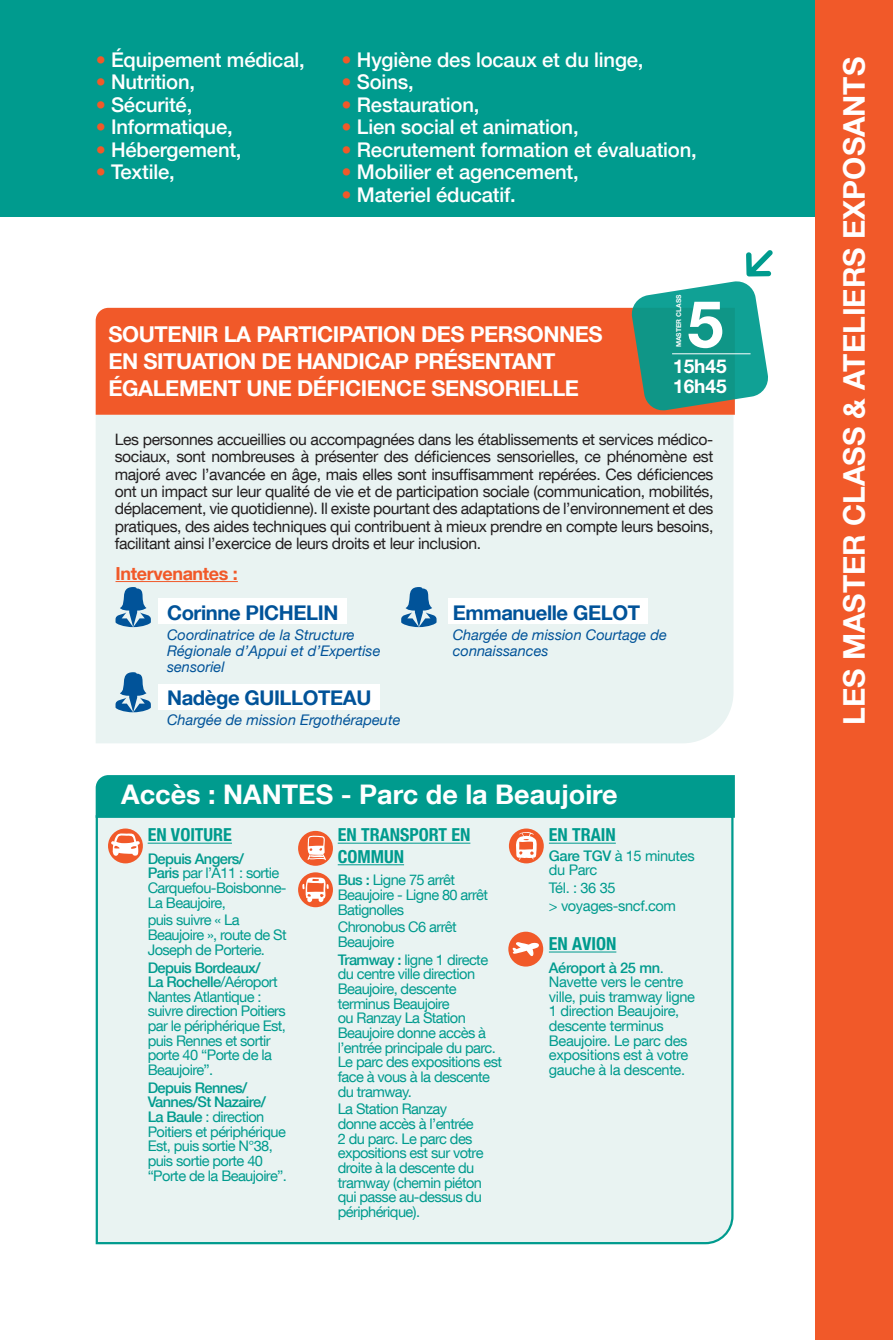
<style>
.page{position:relative;width:893px;height:1340px;background:#fff}
.page>*{position:absolute;margin:0;border:0;box-sizing:border-box;transform-origin:0 0}
.t1{font:700 65.02px "Helvetica Neue LT Std";color:#fff}
.t2{font:700 29.93px "Helvetica Neue LT Com";color:#fff}
.t3{font:700 27px "Helvetica Neue LT Com";color:#fff}
.t4{font:700 21.82px/27px "Helvetica Neue LT Com";letter-spacing:-.02em;color:#fff}
.t5{font:500 20.25px "Helvetica Neue";letter-spacing:-.01em;color:#fff}
.t6{font:700 20.25px "Helvetica Neue LT Com";letter-spacing:-.02em;color:#015399}
.t7{font:700 19.12px/20.7px "Helvetica Neue LT Std";color:#fff}
.t8{font:700 condensed 18px/21.6px "Helvetica Neue LT Std";color:#009b8e}
.t9{font:700 18px "Helvetica Neue LT Com";letter-spacing:-.02em;color:#f15929}
.t10{font:15.75px/17.3px "Helvetica Neue LT Com";letter-spacing:-.025em;color:#231f20;text-align:justify}
.t11{font:14.62px/14.6px "Helvetica Neue LT Com";letter-spacing:-.04em;color:#009b8e}
.t12{font:italic 14.62px/15.8px "Helvetica Neue";color:#015399}
.t13{font:700 6.75px "Helvetica Neue LT Std";color:#fff}
.s1{color:#f15929}
.s2{font-weight:500}
</style>
<div class="page">
<div style="left:0;top:0;width:815px;height:216px;background:#009b8e"></div>
<div style="left:815px;top:0;width:78px;height:1339px;background:#f15929"></div>
<div style="left:96px;top:415px;width:637px;height:328px;background:#e9f3f2"></div>
<div style="left:96px;top:308px;width:639px;height:107px;background:#f15929"></div>
<hr style="left:116px;top:581px;width:122px;height:1px;background:#f15929">
<div style="left:158px;top:598px;width:189px;height:26px;background:#fff"></div>
<div style="left:158px;top:683px;width:221px;height:26px;background:#fff"></div>
<div style="left:448px;top:598px;width:199px;height:26px;background:#fff"></div>
<svg style="left:116px;top:587px;width:35px;height:40px"></svg>
<svg style="left:116px;top:672px;width:35px;height:40px"></svg>
<svg style="left:401px;top:587px;width:36px;height:40px"></svg>
<svg style="left:630px;top:250px;width:143px;height:162px"></svg>
<hr style="left:672px;top:353px;width:78px;height:1px;background:#fff">
<div style="left:95px;top:814px;width:640px;height:431px;background:#e9f3f2"></div>
<div style="left:96px;top:775px;width:639px;height:42px;background:#009b8e"></div>
<hr style="left:148px;top:842px;width:84px;height:1px;background:#009b8e">
<hr style="left:338px;top:842px;width:132px;height:1px;background:#009b8e">
<hr style="left:338px;top:864px;width:66px;height:1px;background:#009b8e">
<hr style="left:549px;top:842px;width:67px;height:1px;background:#009b8e">
<hr style="left:549px;top:951px;width:67px;height:1px;background:#009b8e">
<div style="left:108px;top:828px;width:35px;height:35px;background:#f15929;border-radius:50%"></div>
<svg style="left:111px;top:832px;width:29px;height:25px"></svg>
<div style="left:298px;top:831px;width:35px;height:34px;background:#f15929;border-radius:50%"></div>
<svg style="left:307px;top:835px;width:19px;height:25px"></svg>
<div style="left:298px;top:872px;width:35px;height:35px;background:#f15929;border-radius:50%"></div>
<svg style="left:302px;top:877px;width:27px;height:25px"></svg>
<div style="left:508px;top:931px;width:35px;height:35px;background:#f15929;border-radius:50%"></div>
<svg style="left:512px;top:942px;width:27px;height:14px"></svg>
<div style="left:509px;top:828px;width:35px;height:35px;background:#f15929;border-radius:50%"></div>
<svg style="left:516px;top:831px;width:21px;height:29px"></svg>
<h3 class="t5" style="left:96px;top:43px;width:211px"><span class="s1">•</span> Équipement médical,</h3>
<h3 class="t5" style="left:96px;top:66px;width:101px"><span class="s1">•</span> Nutrition,</h3>
<h3 class="t5" style="left:96px;top:88px;width:98px"><span class="s1">•</span> Sécurité,</h3>
<h3 class="t5" style="left:96px;top:111px;width:139px"><span class="s1">•</span> Informatique,</h3>
<h3 class="t5" style="left:96px;top:133px;width:147px"><span class="s1">•</span> Hébergement,</h3>
<h3 class="t5" style="left:96px;top:156px;width:81px"><span class="s1">•</span> Textile,</h3>
<h3 class="t5" style="left:342px;top:43px;width:303px"><span class="s1">•</span> Hygiène des locaux et du linge,</h3>
<h3 class="t5" style="left:342px;top:66px;width:74px"><span class="s1">•</span> Soins,</h3>
<h3 class="t5" style="left:342px;top:88px;width:139px"><span class="s1">•</span> Restauration,</h3>
<h3 class="t5" style="left:342px;top:111px;width:239px"><span class="s1">•</span> Lien social et animation,</h3>
<h3 class="t5" style="left:342px;top:133px;width:357px"><span class="s1">•</span> Recrutement formation et évaluation,</h3>
<h3 class="t5" style="left:342px;top:156px;width:239px"><span class="s1">•</span> Mobilier et agencement,</h3>
<h3 class="t5" style="left:342px;top:178px;width:176px"><span class="s1">•</span> Materiel éducatif.</h3>
<h3 class="t4" style="left:108px;top:320px;width:496px">SOUTENIR LA PARTICIPATION DES PERSONNES<br>EN SITUATION DE HANDICAP PRÉSENTANT<br>ÉGALEMENT UNE DÉFICIENCE SENSORIELLE</h3>
<p class="t13" style="left:675px;top:347px;width:54px;rotate:-90deg">MASTER CLASS</p>
<h1 class="t1" style="left:687px;top:284px;width:38px">5</h1>
<h3 class="t7" style="left:673px;top:355px;width:55px">15h45<br>16h45</h3>
<p class="t10" style="left:115px;top:430px;width:600px">Les personnes accueillies ou accompagnées dans les établissements et services médico&shy;sociaux, sont nombreuses à présenter des déficiences sensorielles, ce phénomène est majoré avec l’avancée en âge, mais elles sont insuffisamment repérées. Ces déficiences ont un impact sur leur qualité de vie et de participation sociale (communication, mobilités, déplacement, vie quotidienne). Il existe pourtant des adaptations de l’environnement et des pratiques, des aides techniques qui contribuent à mieux prendre en compte leurs besoins, facilitant ainsi l’exercice de leurs droits et leur inclusion.</p>
<p class="t9" style="left:116px;top:562px;width:124px">Intervenantes :</p>
<h3 class="t6" style="left:167px;top:600px;width:173px">Corinne PICHELIN</h3>
<p class="t12" style="left:167px;top:628px;width:215px">Coordinatrice de la Structure<br>Régionale d’Appui et d’Expertise sensoriel</p>
<h3 class="t6" style="left:167px;top:685px;width:206px">Nadège GUILLOTEAU</h3>
<p class="t12" style="left:167px;top:713px;width:235px">Chargée de mission Ergothérapeute</p>
<h3 class="t6" style="left:453px;top:600px;width:189px">Emmanuelle GELOT</h3>
<p class="t12" style="left:453px;top:628px;width:216px">Chargée de mission Courtage de connaissances</p>
<h3 class="t3" style="left:121px;top:777px;width:498px">Accès : NANTES - Parc de la Beaujoire</h3>
<p class="t8" style="left:148px;top:824px;width:86px">EN VOITURE</p>
<p class="t11" style="left:148px;top:850px;width:140px"><span class="s2">Depuis Angers/<br>Paris</span> par l’A11 : sortie<br>Carquefou-Boisbonne-<br>La Beaujoire,</p>
<p class="t11" style="left:148px;top:912px;width:141px">puis suivre « La<br>Beaujoire », route de St<br>Joseph de Porterie.</p>
<p class="t11" style="left:148px;top:959px;width:140px"><span class="s2">Depuis Bordeaux/<br>La Rochelle</span>/Aéroport<br>Nantes Atlantique : suivre direction Poitiers par le périphérique Est, puis Rennes et sortir porte 40 “Porte de la<br>Beaujoire”.</p>
<p class="t11" style="left:148px;top:1079px;width:141px"><span class="s2">Depuis Rennes/<br>Vannes/St Nazaire/<br>La Baule</span> : direction<br>Poitiers et périphérique<br>Est, puis sortie N°38, puis sortie porte 40 “Porte de la Beaujoire”.</p>
<p class="t8" style="left:338px;top:824px;width:134px">EN TRANSPORT EN<br>COMMUN</p>
<p class="t11" style="left:338px;top:872px;width:152px"><span class="s2">Bus :</span> Ligne 75 arrêt<br>Beaujoire - Ligne 80 arrêt<br>Batignolles</p>
<p class="t11" style="left:338px;top:919px;width:121px">Chronobus C6 arrêt<br>Beaujoire</p>
<p class="t11" style="left:338px;top:952px;width:166px"><span class="s2">Tramway :</span> ligne 1 directe du centre ville direction<br>Beaujoire, descente terminus Beaujoire<br>ou Ranzay La Station<br>Beaujoire donne accès à l’entrée principale du parc.<br>Le parc des expositions est face à vous à la descente du tramway.</p>
<p class="t11" style="left:338px;top:1101px;width:147px">La Station Ranzay donne accès à l’entrée<br>2 du parc. Le parc des expositions est sur votre droite à la descente du tramway (chemin piéton qui passe au-dessus du périphérique).</p>
<p class="t8" style="left:549px;top:824px;width:68px">EN TRAIN</p>
<p class="t11" style="left:549px;top:847px;width:147px"><span class="s2">Gare TGV</span> à 15 minutes du Parc</p>
<p class="t11" style="left:549px;top:878px;width:129px;line-height:17.8px">Tél. : 36 35<br>&gt; voyages-sncf.com</p>
<p class="t8" style="left:549px;top:932px;width:69px">EN AVION</p>
<p class="t11" style="left:549px;top:959px;width:148px"><span class="s2">Aéroport à 25 mn</span>.<br>Navette vers le centre ville, puis tramway ligne<br>1 direction Beaujoire, descente terminus<br>Beaujoire. Le parc des expositions est à votre gauche à la descente.</p>
<h2 class="t2" style="left:835px;top:725px;width:669px;rotate:-90deg">LES MASTER CLASS &amp; ATELIERS EXPOSANTS</h2>
</div>
